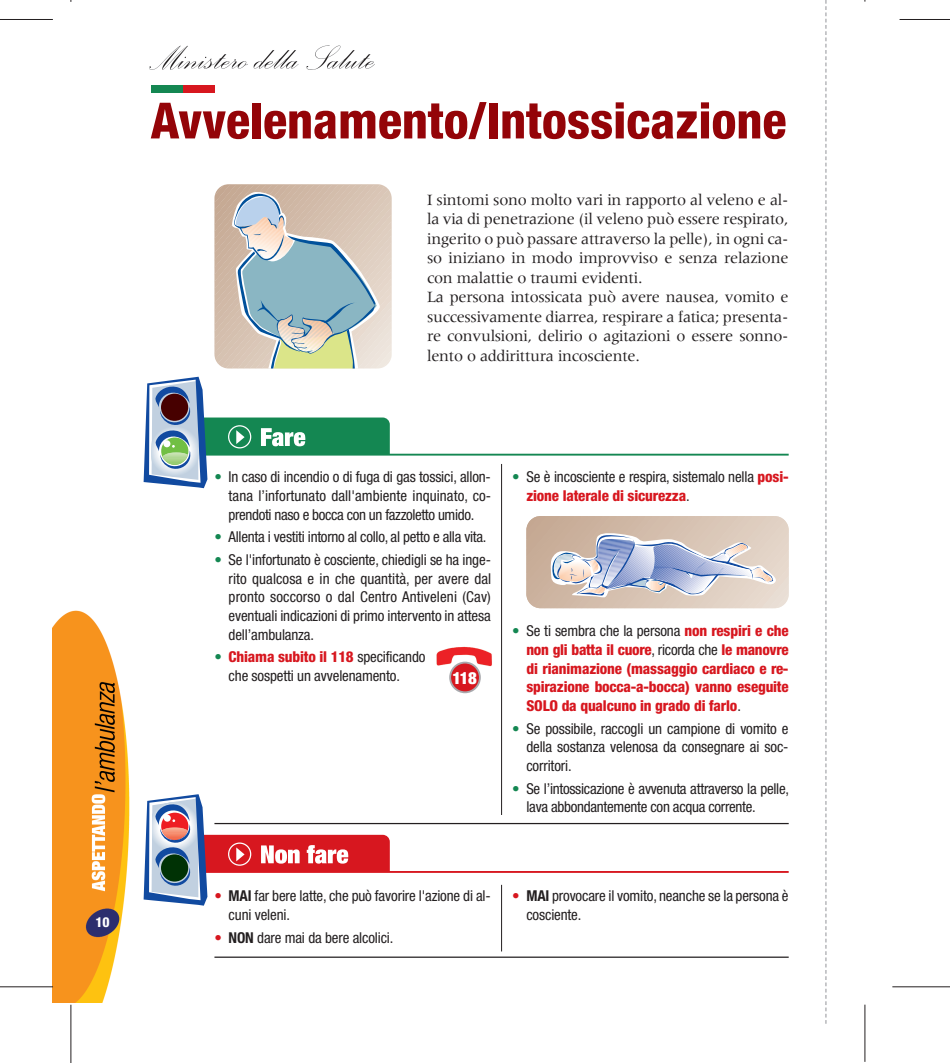
<style>
.page{position:relative;width:950px;height:1063px;background:#fff}
.page>*{position:absolute;margin:0;border:0;box-sizing:border-box;transform-origin:0 0}
.t1{font:800 condensed 50px "Helvetica Neue";color:#940408}
.t2{font:900 condensed 16.75px "Helvetica Neue";color:#fff}
.t3{font:16.25px/19.5px "Meridien";letter-spacing:-.015em;color:#231f20}
.t4{font:condensed 15px/18.8px "Helvetica Neue";letter-spacing:-.01em;color:#231f20}
.t5{font:800 condensed 15px/18.8px "Helvetica Neue";letter-spacing:-.01em;color:#d7171f;text-align:justify}
.t6{font:800 condensed 13.75px "Helvetica Neue";color:#fff}
.s1{color:#148752}
.s2{font-weight:800;color:#d7171f}
.s3{font-weight:400;color:#148752}
.s4{font-weight:400;color:#231f20}
.s5{color:#d7171f}
.s6{font-weight:700}
</style>
<div class="page">
<img style="left:52px;top:610px;width:78px;height:393px">
<img style="left:149px;top:45px;width:225px;height:25px">
<svg style="left:825px;top:0;width:1px;height:1024px"></svg>
<hr style="left:0;top:19px;width:53px;height:1px;background:#231f20">
<hr style="left:0;top:987px;width:53px;height:1px;background:#231f20">
<hr style="left:71px;top:1005px;width:1px;height:58px;background:#231f20">
<hr style="left:899px;top:19px;width:51px;height:1px;background:#231f20">
<hr style="left:892px;top:987px;width:58px;height:1px;background:#231f20">
<hr style="left:864px;top:1005px;width:1px;height:57px;background:#231f20">
<svg style="left:214px;top:184px;width:178px;height:185px;background:#bfc3bc"></svg>
<svg style="left:144px;top:377px;width:644px;height:111px"></svg>
<svg style="left:144px;top:794px;width:644px;height:112px"></svg>
<hr style="left:214px;top:823px;width:574px;height:1px;background:#231f20">
<hr style="left:501px;top:464px;width:1px;height:351px;background:#231f20">
<hr style="left:214px;top:957px;width:574px;height:1px;background:#231f20">
<hr style="left:501px;top:885px;width:1px;height:66px;background:#231f20">
<div style="left:151px;top:85px;width:31px;height:7px;background:#148752"></div>
<div style="left:182px;top:85px;width:32px;height:7px;background:#d7171f"></div>
<svg style="left:526px;top:516px;width:262px;height:92px;background:#cdc3c1"></svg>
<img style="left:436px;top:646px;width:56px;height:20px">
<svg style="left:449px;top:662px;width:32px;height:31px"></svg>
<h1 class="t1" style="left:151px;top:103px;width:637px">Avvelenamento/Intossicazione</h1>
<p class="t3" style="left:427px;top:191px;width:363px">I sintomi sono molto vari in rapporto al veleno e al&shy;la via di penetrazione (il veleno può essere respirato, ingerito o può passare attraverso la pelle), in ogni ca&shy;so iniziano in modo improvviso e senza relazione con malattie o traumi evidenti.<br>La persona intossicata può avere nausea, vomito e successivamente diarrea, respirare a fatica; presenta&shy;re convulsioni, delirio o agitazioni o essere sonno&shy;lento o addirittura incosciente.</p>
<p class="t6" style="left:95px;top:917px;width:16px">10</p>
<p class="t4" style="left:229px;top:469px;width:264px;text-align:justify;text-indent:-14px"><span class="s1">•</span> In caso di incendio o di fuga di gas tossici, allon&shy;tana l’infortunato dall'ambiente inquinato, co&shy;prendoti naso e bocca con un fazzoletto umido.</p>
<p class="t4" style="left:214px;top:529px;width:273px"><span class="s1">•</span> Allenta i vestiti intorno al collo, al petto e alla vita.</p>
<p class="t4" style="left:229px;top:552px;width:264px;text-align:justify;text-indent:-14px"><span class="s1">•</span> Se l'infortunato è cosciente, chiedigli se ha inge&shy;rito qualcosa e in che quantità, per avere dal pronto soccorso o dal Centro Antiveleni (Cav) eventuali indicazioni di primo intervento in attesa dell’ambulanza.</p>
<p class="t4" style="left:229px;top:649px;width:198px;text-indent:-14px"><span class="s1">•</span> <span class="s2">Chiama subito il 118</span> specificando che sospetti un avvelenamento.</p>
<p class="t2" style="left:452px;top:672px;width:26px">118</p>
<p class="t4" style="left:526px;top:469px;width:264px;text-indent:-14px"><span class="s1">•</span> Se è incosciente e respira, sistemalo nella <span class="s2">posi&shy;zione laterale di sicurezza</span>.</p>
<p class="t5" style="left:526px;top:623px;width:264px;text-indent:-14px"><span class="s3">•</span> <span class="s4">Se ti sembra che la persona</span> non respiri e che non gli batta il cuore<span class="s4">, ricorda che</span> le manovre di rianimazione (massaggio cardiaco e re&shy;spirazione bocca-a-bocca) vanno eseguite SOLO da qualcuno in grado di farlo<span class="s4">.</span></p>
<p class="t4" style="left:526px;top:720px;width:264px;text-align:justify;text-indent:-14px"><span class="s1">•</span> Se possibile, raccogli un campione di vomito e della sostanza velenosa da consegnare ai soc&shy;corritori.</p>
<p class="t4" style="left:526px;top:780px;width:264px;text-indent:-14px"><span class="s1">•</span> Se l’intossicazione è avvenuta attraverso la pelle, lava abbondantemente con acqua corrente.</p>
<p class="t4" style="left:229px;top:887px;width:263px;text-indent:-14px"><span class="s5">•</span> <span class="s6">MAI</span> far bere latte, che può favorire l'azione di al&shy;cuni veleni.</p>
<p class="t4" style="left:214px;top:930px;width:180px"><span class="s5">•</span> <span class="s6">NON</span> dare mai da bere alcolici.</p>
<p class="t4" style="left:526px;top:887px;width:263px;text-indent:-14px"><span class="s5">•</span> <span class="s6">MAI</span> provocare il vomito, neanche se la persona è cosciente.</p>
</div>
